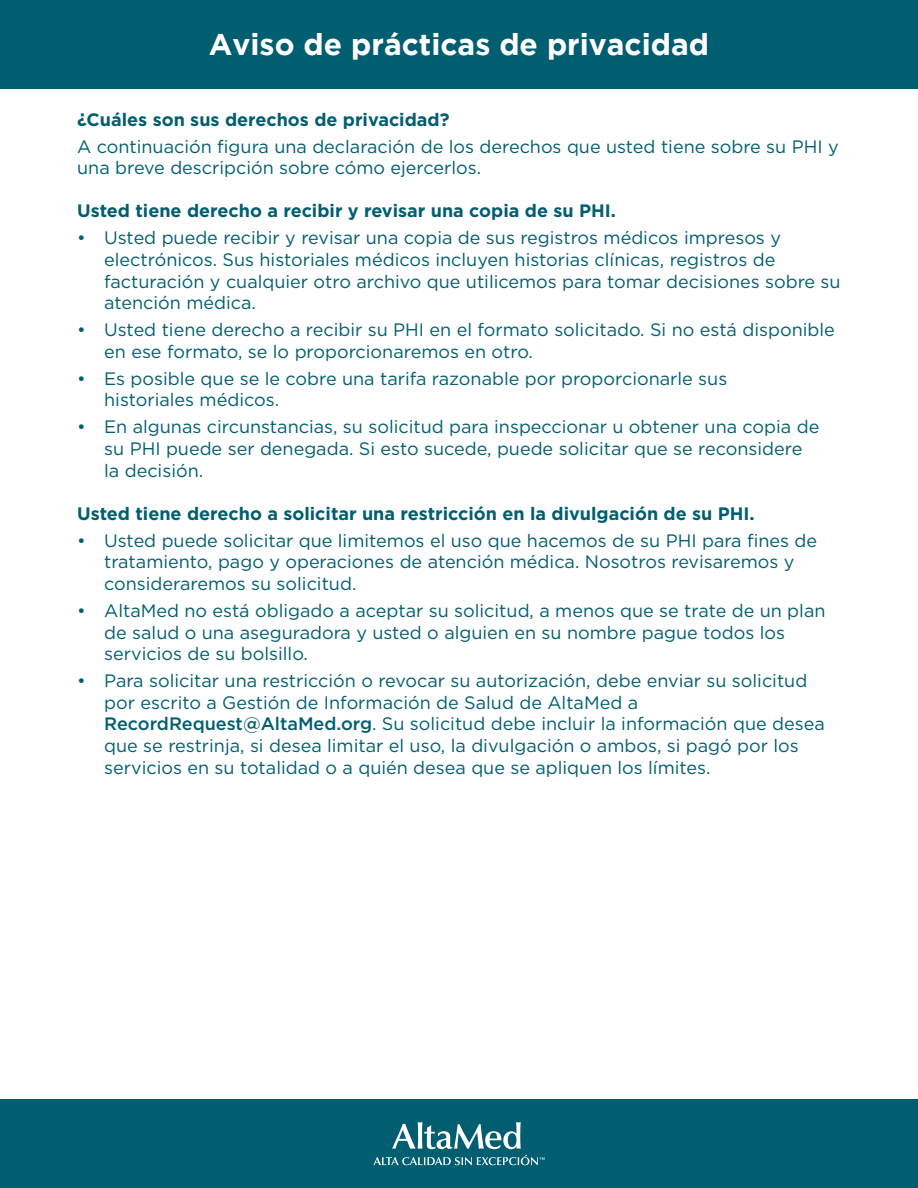
<style>
.page{position:relative;width:918px;height:1188px;background:#fff}
.page>*{position:absolute;margin:0;border:0;box-sizing:border-box;transform-origin:0 0}
.t1{font:700 30px "Gotham";color:#fff}
.t2{font:18px/21.6px "Gotham";color:#005e70}
.t3{font:700 18px "Gotham";color:#005e70}
.s1{font-weight:500}
</style>
<div class="page">
<div style="left:0;top:0;width:918px;height:89px;background:#005e70"></div>
<div style="left:0;top:1099px;width:918px;height:89px;background:#005e70"></div>
<svg style="left:392px;top:1122px;width:129px;height:27px"></svg>
<svg style="left:373px;top:1155px;width:172px;height:10px"></svg>
<p class="t1" style="left:209px;top:27px;width:502px">Aviso de prácticas de privacidad</p>
<h2 class="t3" style="left:77px;top:109px;width:374px">¿Cuáles son sus derechos de privacidad?</h2>
<p class="t2" style="left:77px;top:135px;width:763px">A continuación figura una declaración de los derechos que usted tiene sobre su PHI y una breve descripción sobre cómo ejercerlos.</p>
<h2 class="t3" style="left:77px;top:201px;width:540px">Usted tiene derecho a recibir y revisar una copia de su PHI.</h2>
<p class="t2" style="left:104px;top:227px;width:738px;text-indent:-27px">• Usted puede recibir y revisar una copia de sus registros médicos impresos y electrónicos. Sus historiales médicos incluyen historias clínicas, registros de facturación y cualquier otro archivo que utilicemos para tomar decisiones sobre su atención médica.</p>
<p class="t2" style="left:104px;top:319px;width:732px;text-indent:-27px">• Usted tiene derecho a recibir su PHI en el formato solicitado. Si no está disponible en ese formato, se lo proporcionaremos en otro.</p>
<p class="t2" style="left:104px;top:367px;width:625px;text-indent:-27px">• Es posible que se le cobre una tarifa razonable por proporcionarle sus historiales médicos.</p>
<p class="t2" style="left:104px;top:416px;width:717px;text-indent:-27px">• En algunas circunstancias, su solicitud para inspeccionar u obtener una copia de su PHI puede ser denegada. Si esto sucede, puede solicitar que se reconsidere la decisión.</p>
<h2 class="t3" style="left:77px;top:503px;width:679px">Usted tiene derecho a solicitar una restricción en la divulgación de su PHI.</h2>
<p class="t2" style="left:104px;top:529px;width:714px;text-indent:-27px">• Usted puede solicitar que limitemos el uso que hacemos de su PHI para fines de tratamiento, pago y operaciones de atención médica. Nosotros revisaremos y consideraremos su solicitud.</p>
<p class="t2" style="left:104px;top:600px;width:723px;text-indent:-27px">• AltaMed no está obligado a aceptar su solicitud, a menos que se trate de un plan de salud o una aseguradora y usted o alguien en su nombre pague todos los servicios de su bolsillo.</p>
<p class="t2" style="left:104px;top:670px;width:722px;text-indent:-27px">• Para solicitar una restricción o revocar su autorización, debe enviar su solicitud por escrito a Gestión de Información de Salud de AltaMed a <span class="s1">RecordRequest@AltaMed.org</span>. Su solicitud debe incluir la información que desea que se restrinja, si desea limitar el uso, la divulgación o ambos, si pagó por los servicios en su totalidad o a quién desea que se apliquen los límites.</p>
</div>
